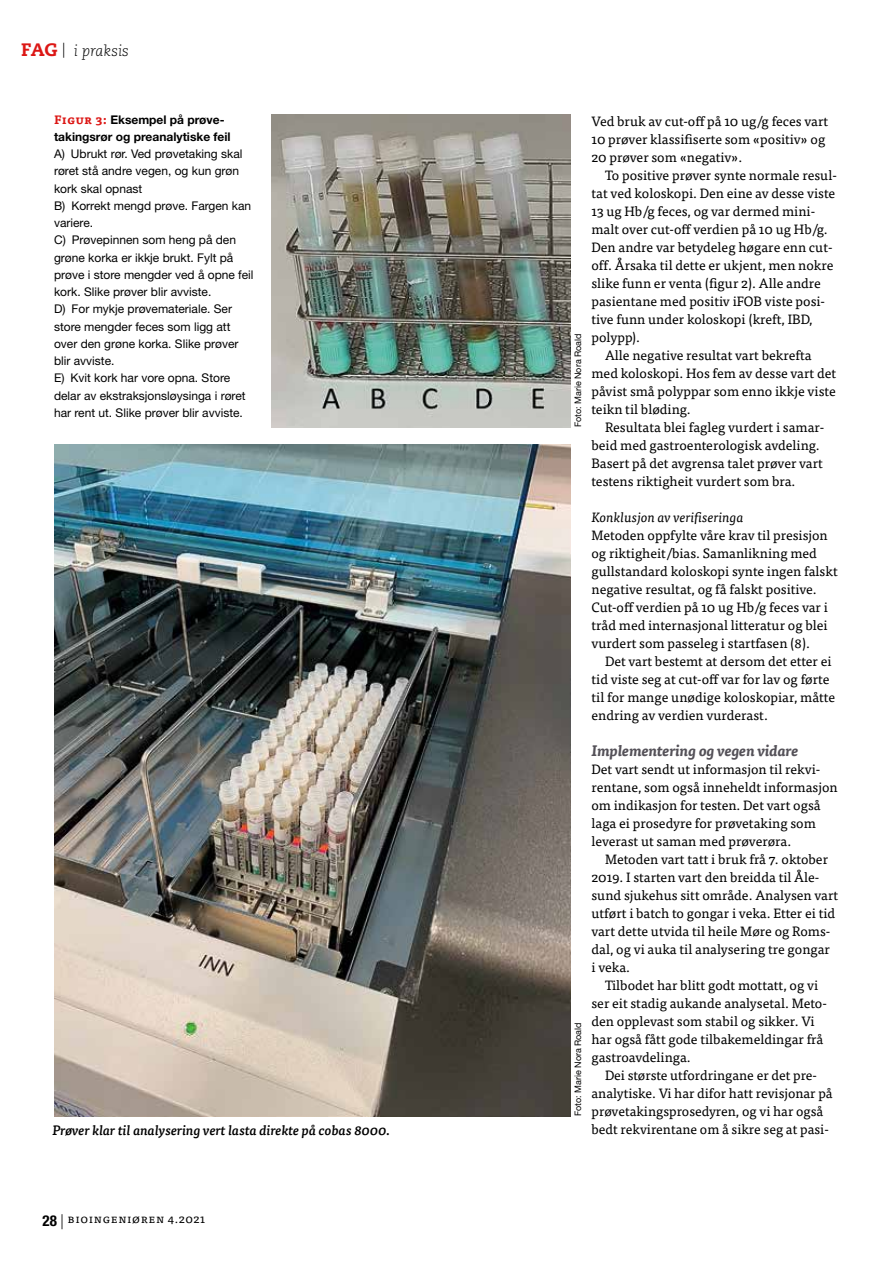
<style>
.page{position:relative;width:893px;height:1263px;background:#fff}
.page>*{position:absolute;margin:0;border:0;box-sizing:border-box;transform-origin:0 0}
.t1{font:italic 700 15px "Tisa Pro";color:#545158}
.t2{font:italic 300 15px "Caecilia LT Std";color:#000}
.t3{font:13.5px/18px "Tisa Pro";color:#000}
.t4{font:italic 500 13.5px "Tisa Pro";color:#000}
.t5{font:italic 13.5px "Tisa Pro";color:#000}
.t6{font:12px/17.2px "Helvetica Neue LT Pro";color:#000}
.t7{font:700 12px/17.2px "Helvetica Neue LT Pro";color:#000}
.t8{font:12px "Tisa Pro";letter-spacing:.05em;color:#000}
.t9{font:9px "Helvetica Neue LT Pro";color:#000}
.s1{font-weight:800;font-style:normal;font-size:18px;color:#dc1715}
.s2{font-family:"Tisa Pro";color:#dc1715}
.s3{font-family:"Helvetica Neue LT Pro";font-weight:700;font-stretch:condensed;font-size:15px}
.s4{font-family:"Helvetica Neue LT Pro";font-weight:300;font-size:15px}
</style>
<div class="page">
<img style="left:271px;top:115px;width:299px;height:312px">
<img style="left:54px;top:444px;width:516px;height:672px">
<p class="t2" style="left:21px;top:43px;width:109px"><span class="s1">FAG</span> | i praksis</p>
<p class="t7" style="left:54px;top:110px;width:178px"><span class="s2">Figur 3:</span> Eksempel på prøve&shy;takingsrør og preanalytiske feil</p>
<p class="t6" style="left:54px;top:145px;width:201px">A) Ubrukt rør. Ved prøvetaking skal røret stå andre vegen, og kun grøn kork skal opnast<br>B) Korrekt mengd prøve. Fargen kan variere.<br>C) Prøvepinnen som heng på den grøne korka er ikkje brukt. Fylt på prøve i store mengder ved å opne feil kork. Slike prøver blir avviste.<br>D) For mykje prøvemateriale. Ser store mengder feces som ligg att over den grøne korka. Slike prøver blir avviste.<br>E) Kvit kork har vore opna. Store delar av ekstraksjonsløysinga i røret har rent ut. Slike prøver blir avviste.</p>
<p class="t9" style="left:572px;top:427px;width:95px;rotate:-90deg">Foto: Marie Nora Roald</p>
<p class="t9" style="left:572px;top:1116px;width:95px;rotate:-90deg">Foto: Marie Nora Roald</p>
<p class="t3" style="left:591px;top:111px;width:238px">Ved bruk av cut-off på 10 ug/g feces vart<br>10 prøver klassifiserte som «positiv» og<br>20 prøver som «negativ».</p>
<p class="t3" style="left:605px;top:165px;width:233px">To positive prøver synte normale resul-</p>
<p class="t3" style="left:591px;top:183px;width:245px">tat ved koloskopi. Den eine av desse viste</p>
<p class="t3" style="left:591px;top:201px;width:225px">13 ug Hb/g feces, og var dermed mini-</p>
<p class="t3" style="left:591px;top:219px;width:238px">malt over cut-off verdien på 10 ug Hb/g.</p>
<p class="t3" style="left:591px;top:237px;width:243px">Den andre var betydeleg høgare enn cut-</p>
<p class="t3" style="left:591px;top:255px;width:244px">off. Årsaka til dette er ukjent, men nokre</p>
<p class="t3" style="left:591px;top:273px;width:231px">slike funn er venta (figur 2). Alle andre</p>
<p class="t3" style="left:591px;top:291px;width:235px">pasientane med positiv iFOB viste posi-</p>
<p class="t3" style="left:591px;top:309px;width:223px">tive funn under koloskopi (kreft, IBD,</p>
<p class="t3" style="left:591px;top:327px;width:50px">polypp).</p>
<p class="t3" style="left:605px;top:345px;width:208px">Alle negative resultat vart bekrefta</p>
<p class="t3" style="left:591px;top:363px;width:246px">med koloskopi. Hos fem av desse vart det</p>
<p class="t3" style="left:591px;top:381px;width:246px">påvist små polyppar som enno ikkje viste</p>
<p class="t3" style="left:591px;top:399px;width:101px">teikn til bløding.</p>
<p class="t3" style="left:605px;top:417px;width:221px">Resultata blei fagleg vurdert i samar-</p>
<p class="t3" style="left:591px;top:435px;width:230px">beid med gastroenterologisk avdeling.</p>
<p class="t3" style="left:591px;top:453px;width:233px">Basert på det avgrensa talet prøver vart</p>
<p class="t3" style="left:591px;top:471px;width:205px">testens riktigheit vurdert som bra.</p>
<p class="t5" style="left:591px;top:507px;width:154px">Konklusjon av verifiseringa</p>
<p class="t3" style="left:591px;top:525px;width:248px">Metoden oppfylte våre krav til presisjon og riktigheit/bias. Samanlikning med gullstandard koloskopi synte ingen falskt negative resultat, og få falskt positive.<br>Cut-off verdien på 10 ug Hb/g feces var i tråd med internasjonal litteratur og blei vurdert som passeleg i startfasen (8).</p>
<p class="t3" style="left:591px;top:651px;width:245px;text-indent:14px">Det vart bestemt at dersom det etter ei tid viste seg at cut-off var for lav og førte til for mange unødige koloskopiar, måtte endring av verdien vurderast.</p>
<p class="t1" style="left:591px;top:739px;width:208px">Implementering og vegen vidare</p>
<p class="t3" style="left:591px;top:759px;width:248px">Det vart sendt ut informasjon til rekvi&shy;rentane, som også inneheldt informasjon om indikasjon for testen. Det vart også laga ei prosedyre for prøvetaking som leverast ut saman med prøverøra.</p>
<p class="t3" style="left:591px;top:849px;width:248px;text-indent:14px">Metoden vart tatt i bruk frå 7. oktober 2019. I starten vart den breidda til Åle&shy;sund sjukehus sitt område. Analysen vart utført i batch to gongar i veka. Etter ei tid vart dette utvida til heile Møre og Roms&shy;dal, og vi auka til analysering tre gongar<br>i veka.</p>
<p class="t3" style="left:591px;top:975px;width:237px;text-indent:14px">Tilbodet har blitt godt mottatt, og vi ser eit stadig aukande analysetal. Meto&shy;den opplevast som stabil og sikker. Vi har også fått gode tilbakemeldingar frå gastroavdelinga.</p>
<p class="t3" style="left:591px;top:1065px;width:243px;text-indent:14px">Dei største utfordringane er det pre&shy;analytiske. Vi har difor hatt revisjonar på prøvetakingsprosedyren, og vi har også</p>
<p class="t4" style="left:53px;top:1120px;width:339px">Prøver klar til analysering vert lasta direkte på cobas 8000.</p>
<p class="t3" style="left:591px;top:1119px;width:239px">bedt rekvirentane om å sikre seg at pasi-</p>
<p class="t8" style="left:43px;top:1209px;width:164px"><span class="s3">28</span> <span class="s4">|</span> Bioingeniøren 4.2021</p>
</div>
